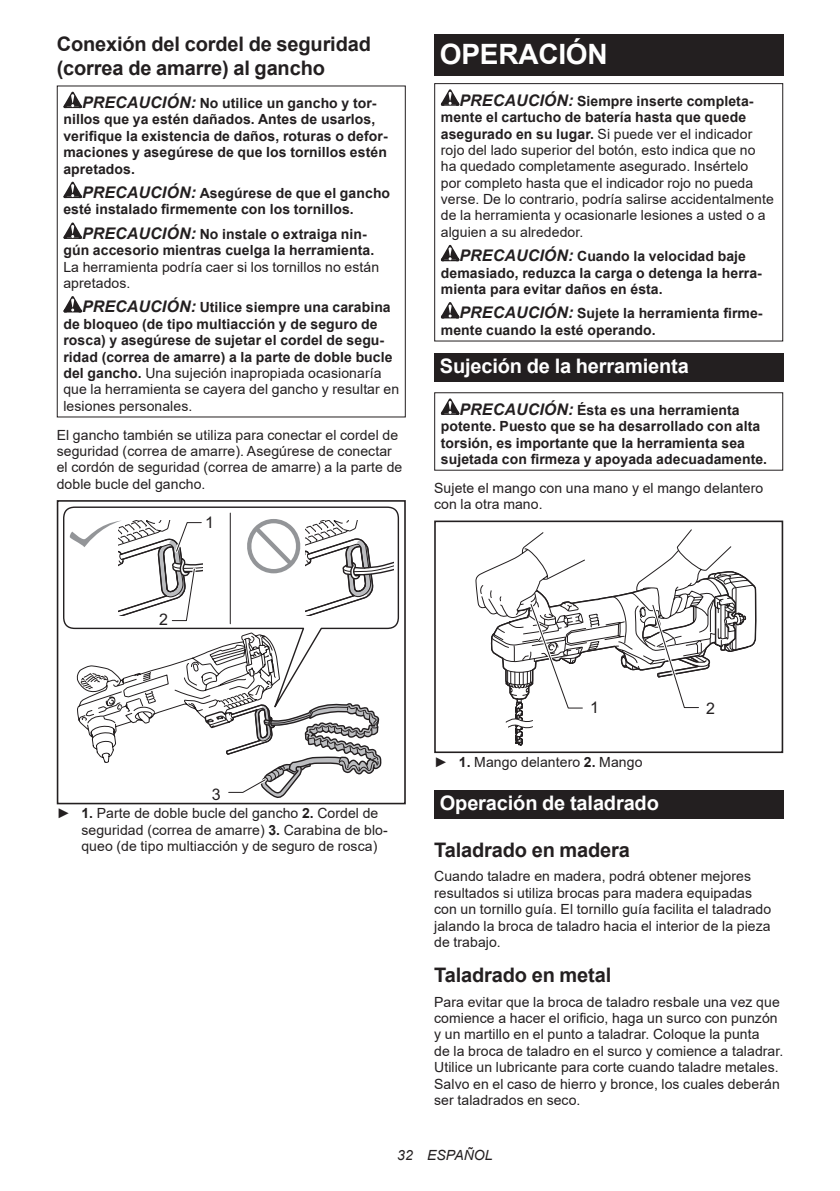
<style>
.page{position:relative;width:840px;height:1191px;background:#fff}
.page>*{position:absolute;margin:0;border:0;box-sizing:border-box;transform-origin:0 0}
.t1{font:700 28px "Arial";letter-spacing:-.01em;color:#fff}
.t2{font:700 20px/23.4px "Arial";letter-spacing:-.01em;color:#231f20}
.t3{font:700 20px "Arial";letter-spacing:-.01em;color:#fff}
.t4{font:16px "Arial";color:#231f20}
.t5{font:14px/16.4px "Arial";letter-spacing:.005em;color:#231f20}
.t6{font:700 14px/16.4px "Arial";letter-spacing:.005em;color:#231f20}
.t7{font:italic 14px "Arial";letter-spacing:.005em;color:#231f20}
.s1{font-style:italic;font-size:16px}
.s2{font-weight:400}
.s3{font-weight:700;font-style:italic;font-size:16px}
.s4{font-weight:700}
</style>
<div class="page">
<svg style="left:63px;top:92px;width:19px;height:16px"></svg>
<svg style="left:63px;top:182px;width:19px;height:16px"></svg>
<svg style="left:63px;top:222px;width:19px;height:17px"></svg>
<svg style="left:63px;top:296px;width:19px;height:16px"></svg>
<svg style="left:63px;top:506px;width:336px;height:124px"></svg>
<svg style="left:238px;top:515px;width:155px;height:100px"></svg>
<div style="left:57px;top:500px;width:348px;height:304px;border:2px solid #231f20"></div>
<svg style="left:70px;top:519px;width:134px;height:104px"></svg>
<svg style="left:76px;top:629px;width:307px;height:169px"></svg>
<hr style="left:230px;top:513px;width:1px;height:111px;background:#231f20">
<div style="left:434px;top:34px;width:348px;height:41px;background:#231f20"></div>
<svg style="left:440px;top:89px;width:19px;height:17px"></svg>
<svg style="left:440px;top:245px;width:19px;height:16px"></svg>
<svg style="left:440px;top:302px;width:19px;height:16px"></svg>
<div style="left:434px;top:83px;width:348px;height:258px;border:1px solid #231f20"></div>
<div style="left:434px;top:353px;width:348px;height:28px;background:#231f20"></div>
<svg style="left:440px;top:398px;width:19px;height:17px"></svg>
<div style="left:434px;top:392px;width:348px;height:79px;border:1px solid #231f20"></div>
<div style="left:434px;top:520px;width:348px;height:233px;border:2px solid #231f20"></div>
<svg style="left:475px;top:529px;width:281px;height:224px"></svg>
<div style="left:434px;top:790px;width:348px;height:29px;background:#231f20"></div>
<h2 class="t2" style="left:57px;top:33px;width:315px">Conexión del cordel de seguridad (correa de amarre) al gancho</h2>
<p class="t6" style="left:63px;top:95px;width:325px;text-indent:19px"><span class="s1">PRECAUCIÓN:</span> No utilice un gancho y tor&shy;nillos que ya estén dañados. Antes de usarlos, verifique la existencia de daños, roturas o defor&shy;maciones y asegúrese de que los tornillos estén apretados.</p>
<p class="t6" style="left:63px;top:185px;width:328px;text-indent:19px"><span class="s1">PRECAUCIÓN:</span> Asegúrese de que el gancho esté instalado firmemente con los tornillos.</p>
<p class="t6" style="left:63px;top:226px;width:312px;text-indent:19px"><span class="s1">PRECAUCIÓN:</span> No instale o extraiga nin&shy;gún accesorio mientras cuelga la herramienta.</p>
<p class="t5" style="left:63px;top:258px;width:317px">La herramienta podría caer si los tornillos no están apretados.</p>
<p class="t6" style="left:63px;top:299px;width:337px;text-indent:19px"><span class="s1">PRECAUCIÓN:</span> Utilice siempre una carabina de bloqueo (de tipo multiacción y de seguro de rosca) y asegúrese de sujetar el cordel de segu&shy;ridad (correa de amarre) a la parte de doble bucle del gancho. <span class="s2">Una sujeción inapropiada ocasionaría que la herramienta se cayera del gancho y resultar en lesiones personales.</span></p>
<p class="t5" style="left:57px;top:426px;width:347px">El gancho también se utiliza para conectar el cordel de seguridad (correa de amarre). Asegúrese de conectar el cordón de seguridad (correa de amarre) a la parte de doble bucle del gancho.</p>
<p class="t4" style="left:205px;top:511px;width:10px">1</p>
<h1 class="t1" style="left:439px;top:34px;width:169px">OPERACIÓN</h1>
<p class="t5" style="left:440px;top:92px;width:334px;text-indent:19px"><span class="s3">PRECAUCIÓN:</span> <span class="s4">Siempre inserte completa&shy;mente el cartucho de batería hasta que quede asegurado en su lugar.</span> Si puede ver el indicador rojo del lado superior del botón, esto indica que no ha quedado completamente asegurado. Insértelo<br>por completo hasta que el indicador rojo no pueda verse. De lo contrario, podría salirse accidentalmente de la herramienta y ocasionarle lesiones a usted o a alguien a su alrededor.</p>
<p class="t6" style="left:440px;top:248px;width:322px;text-indent:19px"><span class="s1">PRECAUCIÓN:</span> Cuando la velocidad baje demasiado, reduzca la carga o detenga la herra&shy;mienta para evitar daños en ésta.</p>
<p class="t6" style="left:440px;top:305px;width:323px;text-indent:19px"><span class="s1">PRECAUCIÓN:</span> Sujete la herramienta firme&shy;mente cuando la esté operando.</p>
<h2 class="t3" style="left:439px;top:352px;width:250px">Sujeción de la herramienta</h2>
<p class="t6" style="left:440px;top:402px;width:327px;text-indent:19px"><span class="s1">PRECAUCIÓN:</span> Ésta es una herramienta potente. Puesto que se ha desarrollado con alta torsión, es importante que la herramienta sea sujetada con firmeza y apoyada adecuadamente.</p>
<p class="t5" style="left:434px;top:479px;width:330px">Sujete el mango con una mano y el mango delantero con la otra mano.</p>
<p class="t4" style="left:159px;top:608px;width:10px">2</p>
<p class="t4" style="left:212px;top:783px;width:10px">3</p>
<p class="t5" style="left:81px;top:805px;width:308px;text-indent:-25px">► <span class="s4">1.</span> Parte de doble bucle del gancho <span class="s4">2.</span> Cordel de seguridad (correa de amarre) <span class="s4">3.</span> Carabina de blo&shy;queo (de tipo multiacción y de seguro de rosca)</p>
<p class="t4" style="left:589px;top:696px;width:10px">1</p>
<p class="t4" style="left:705px;top:697px;width:10px">2</p>
<p class="t5" style="left:434px;top:753px;width:210px">► <span class="s4">1.</span> Mango delantero <span class="s4">2.</span> Mango</p>
<h2 class="t3" style="left:439px;top:789px;width:220px">Operación de taladrado</h2>
<h2 class="t2" style="left:434px;top:838px;width:197px">Taladrado en madera</h2>
<p class="t5" style="left:434px;top:868px;width:338px">Cuando taladre en madera, podrá obtener mejores resultados si utiliza brocas para madera equipadas con un tornillo guía. El tornillo guía facilita el taladrado jalando la broca de taladro hacia el interior de la pieza de trabajo.</p>
<h2 class="t2" style="left:434px;top:963px;width:178px">Taladrado en metal</h2>
<p class="t5" style="left:434px;top:993px;width:350px">Para evitar que la broca de taladro resbale una vez que comience a hacer el orificio, haga un surco con punzón y un martillo en el punto a taladrar. Coloque la punta<br>de la broca de taladro en el surco y comience a taladrar.<br>Utilice un lubricante para corte cuando taladre metales.<br>Salvo en el caso de hierro y bronce, los cuales deberán ser taladrados en seco.</p>
<p class="t7" style="left:397px;top:1146px;width:97px">32 ESPAÑOL</p>
</div>
